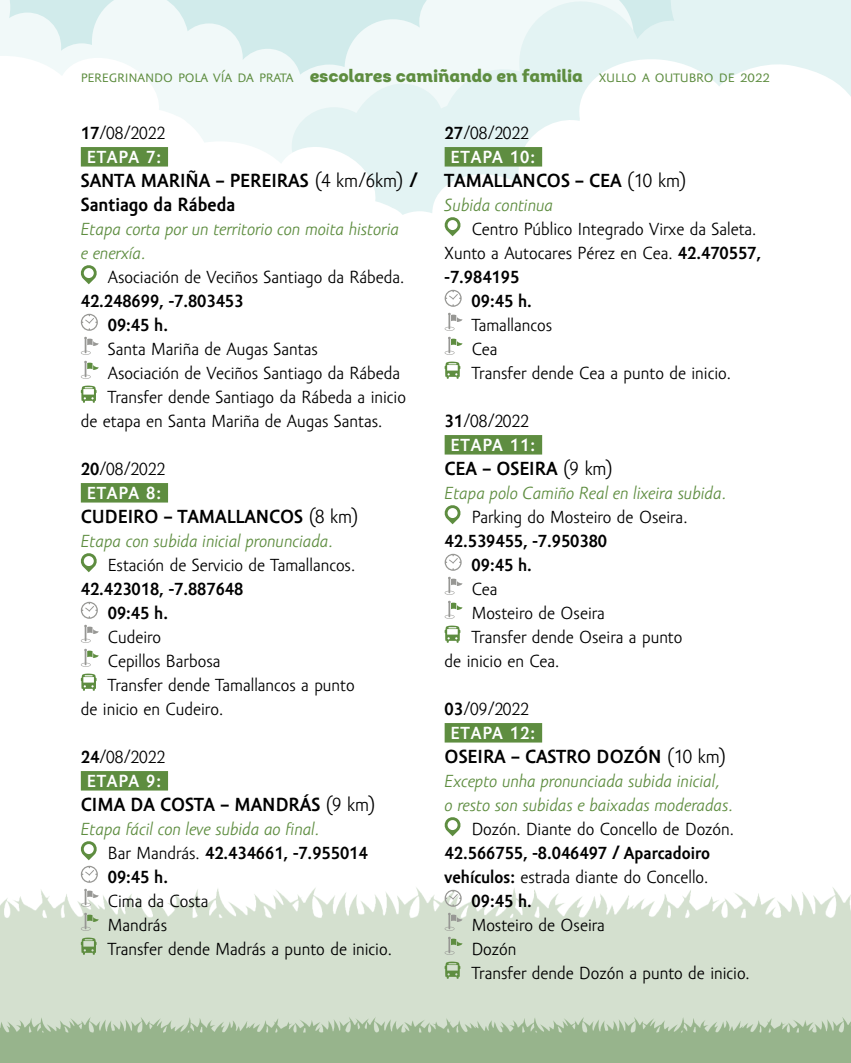
<style>
.page{position:relative;width:851px;height:1063px;background:#fff}
.page>*{position:absolute;margin:0;border:0;box-sizing:border-box;transform-origin:0 0}
.t1{font:700 19.5px/24px "Amor Sans Pro";color:#000}
.t2{font:18px/24px "Amor Sans Pro";color:#000;text-align:center}
.t3{font:italic 18px/24px "Amor Sans Pro";color:#5e8d40}
.t4{font:700 18px/24px "Amor Sans Pro";color:#000}
.t5{font:18px "Amor Sans Pro";letter-spacing:-.01em;color:#5e8d40}
.s1{font-family:"Intro Black Alt"}
.s2{font-weight:700}
.s3{font-weight:700;color:#fff}
.s4{font-weight:400}
.s5{font-style:normal;color:#000}
.s6{font-weight:700;font-style:normal;color:#000}
</style>
<div class="page">
<img style="left:0;top:887px;width:850px;height:129px">
<img style="left:0;top:1016px;width:850px;height:47px">
<svg style="left:0;top:0;width:290px;height:55px;fill:#f1f9f9"></svg>
<svg style="left:290px;top:0;width:560px;height:55px;fill:#e3f3f3"></svg>
<svg style="left:0;top:55px;width:850px;height:307px"></svg>
<div style="left:81px;top:147px;width:87px;height:20px;background:#5e8d40"></div>
<div style="left:81px;top:483px;width:87px;height:20px;background:#5e8d40"></div>
<div style="left:81px;top:771px;width:87px;height:20px;background:#5e8d40"></div>
<svg style="left:80px;top:264px;width:17px;height:20px"></svg>
<svg style="left:81px;top:314px;width:17px;height:17px"></svg>
<svg style="left:81px;top:337px;width:18px;height:18px"></svg>
<svg style="left:81px;top:361px;width:18px;height:18px"></svg>
<svg style="left:81px;top:386px;width:16px;height:17px"></svg>
<svg style="left:80px;top:553px;width:17px;height:19px"></svg>
<svg style="left:81px;top:602px;width:17px;height:17px"></svg>
<svg style="left:81px;top:625px;width:18px;height:18px"></svg>
<svg style="left:81px;top:649px;width:18px;height:18px"></svg>
<svg style="left:81px;top:674px;width:16px;height:17px"></svg>
<svg style="left:80px;top:841px;width:17px;height:19px"></svg>
<svg style="left:81px;top:866px;width:17px;height:17px"></svg>
<svg style="left:81px;top:889px;width:18px;height:18px"></svg>
<svg style="left:81px;top:913px;width:18px;height:18px"></svg>
<svg style="left:81px;top:938px;width:16px;height:17px"></svg>
<div style="left:444px;top:147px;width:98px;height:20px;background:#5e8d40"></div>
<div style="left:444px;top:435px;width:98px;height:20px;background:#5e8d40"></div>
<div style="left:444px;top:723px;width:98px;height:20px;background:#5e8d40"></div>
<svg style="left:444px;top:216px;width:17px;height:20px"></svg>
<svg style="left:444px;top:290px;width:17px;height:17px"></svg>
<svg style="left:444px;top:313px;width:18px;height:18px"></svg>
<svg style="left:444px;top:337px;width:18px;height:18px"></svg>
<svg style="left:444px;top:362px;width:16px;height:17px"></svg>
<svg style="left:444px;top:505px;width:17px;height:19px"></svg>
<svg style="left:444px;top:554px;width:17px;height:17px"></svg>
<svg style="left:444px;top:577px;width:18px;height:18px"></svg>
<svg style="left:444px;top:601px;width:18px;height:18px"></svg>
<svg style="left:444px;top:626px;width:16px;height:17px"></svg>
<svg style="left:444px;top:817px;width:17px;height:19px"></svg>
<svg style="left:444px;top:890px;width:17px;height:17px"></svg>
<svg style="left:444px;top:913px;width:18px;height:18px"></svg>
<svg style="left:444px;top:937px;width:18px;height:18px"></svg>
<svg style="left:444px;top:962px;width:16px;height:17px"></svg>
<p class="t5" style="left:81px;top:66px;width:690px">peregrinando pola vía da prata <span class="s1">escolares camiñando en familia</span> xullo a outubro de 2022</p>
<p class="t2" style="left:81px;top:121px;width:86px"><span class="s2">17</span>/08/2022<br><span class="s3">ETAPA 7:</span></p>
<p class="t1" style="left:81px;top:169px;width:338px">SANTA MARIÑA – PEREIRAS <span class="s4">(4 km/6km)</span> /<br>Santiago da Rábeda</p>
<p class="t3" style="left:81px;top:217px;width:320px">Etapa corta por un territorio con moita historia e enerxía.</p>
<p class="t2" style="left:108px;top:265px;width:298px">Asociación de Veciños Santiago da Rábeda.</p>
<p class="t4" style="left:108px;top:289px;width:137px;text-indent:-27px">42.248699, -7.803453<br>09:45 h.</p>
<p class="t2" style="left:108px;top:337px;width:211px">Santa Mariña de Augas Santas</p>
<p class="t2" style="left:108px;top:361px;width:294px">Asociación de Veciños Santiago da Rábeda</p>
<p class="t2" style="left:108px;top:385px;width:299px">Transfer dende Santiago da Rábeda a inicio</p>
<p class="t2" style="left:81px;top:409px;width:303px">de etapa en Santa Mariña de Augas Santas.</p>
<p class="t2" style="left:81px;top:457px;width:86px"><span class="s2">20</span>/08/2022<br><span class="s3">ETAPA 8:</span></p>
<p class="t1" style="left:81px;top:505px;width:279px">CUDEIRO – TAMALLANCOS <span class="s4">(8 km)</span></p>
<p class="t3" style="left:81px;top:529px;width:253px">Etapa con subida inicial pronunciada.</p>
<p class="t2" style="left:108px;top:553px;width:249px">Estación de Servicio de Tamallancos.</p>
<p class="t4" style="left:108px;top:577px;width:137px;text-indent:-27px">42.423018, -7.887648<br>09:45 h.</p>
<p class="t2" style="left:108px;top:625px;width:55px">Cudeiro</p>
<p class="t2" style="left:108px;top:649px;width:114px">Cepillos Barbosa</p>
<p class="t2" style="left:108px;top:673px;width:248px">Transfer dende Tamallancos a punto</p>
<p class="t2" style="left:81px;top:697px;width:144px">de inicio en Cudeiro.</p>
<p class="t2" style="left:81px;top:745px;width:86px"><span class="s2">24</span>/08/2022<br><span class="s3">ETAPA 9:</span></p>
<p class="t1" style="left:81px;top:793px;width:296px">CIMA DA COSTA – MANDRÁS <span class="s4">(9 km)</span></p>
<p class="t3" style="left:108px;top:817px;width:261px;text-indent:-27px">Etapa fácil con leve subida ao final.<br><span class="s5">Bar Mandrás.</span> <span class="s6">42.434661, -7.955014<br>09:45 h.</span></p>
<p class="t2" style="left:108px;top:889px;width:285px;text-align:left">Cima da Costa<br>Mandrás<br>Transfer dende Madrás a punto de inicio.</p>
<p class="t2" style="left:444px;top:121px;width:92px"><span class="s2">27</span>/08/2022<br><span class="s3">ETAPA 10:</span></p>
<p class="t1" style="left:444px;top:169px;width:243px">TAMALLANCOS – CEA <span class="s4">(10 km)</span></p>
<p class="t3" style="left:444px;top:193px;width:110px">Subida continua</p>
<p class="t2" style="left:471px;top:217px;width:286px">Centro Público Integrado Virxe da Saleta.</p>
<p class="t2" style="left:444px;top:241px;width:318px">Xunto a Autocares Pérez en Cea. <span class="s2">42.470557,</span></p>
<p class="t4" style="left:444px;top:265px;width:76px">-7.984195</p>
<p class="t4" style="left:471px;top:289px;width:62px">09:45 h.</p>
<p class="t2" style="left:471px;top:313px;width:261px;text-align:left">Tamallancos<br>Cea<br>Transfer dende Cea a punto de inicio.</p>
<p class="t2" style="left:444px;top:409px;width:92px"><span class="s2">31</span>/08/2022<br><span class="s3">ETAPA 11:</span></p>
<p class="t1" style="left:444px;top:457px;width:170px">CEA – OSEIRA <span class="s4">(9 km)</span></p>
<p class="t3" style="left:444px;top:481px;width:283px">Etapa polo Camiño Real en lixeira subida.</p>
<p class="t2" style="left:471px;top:505px;width:217px">Parking do Mosteiro de Oseira.</p>
<p class="t4" style="left:471px;top:529px;width:137px;text-indent:-27px">42.539455, -7.950380<br>09:45 h.</p>
<p class="t2" style="left:471px;top:577px;width:27px">Cea</p>
<p class="t2" style="left:471px;top:601px;width:135px">Mosteiro de Oseira</p>
<p class="t2" style="left:471px;top:625px;width:212px">Transfer dende Oseira a punto</p>
<p class="t2" style="left:444px;top:649px;width:116px">de inicio en Cea.</p>
<p class="t2" style="left:444px;top:697px;width:92px"><span class="s2">03</span>/09/2022<br><span class="s3">ETAPA 12:</span></p>
<p class="t1" style="left:444px;top:745px;width:283px">OSEIRA – CASTRO DOZÓN <span class="s4">(10 km)</span></p>
<p class="t3" style="left:444px;top:769px;width:289px">Excepto unha pronunciada subida inicial,<br>o resto son subidas e baixadas moderadas.</p>
<p class="t2" style="left:471px;top:817px;width:264px">Dozón. Diante do Concello de Dozón.</p>
<p class="t4" style="left:444px;top:841px;width:267px">42.566755, -8.046497 / Aparcadoiro</p>
<p class="t2" style="left:444px;top:865px;width:265px"><span class="s2">vehículos:</span> estrada diante do Concello.</p>
<p class="t4" style="left:471px;top:889px;width:62px">09:45 h.</p>
<p class="t2" style="left:471px;top:913px;width:279px;text-align:left">Mosteiro de Oseira<br>Dozón<br>Transfer dende Dozón a punto de inicio.</p>
</div>
